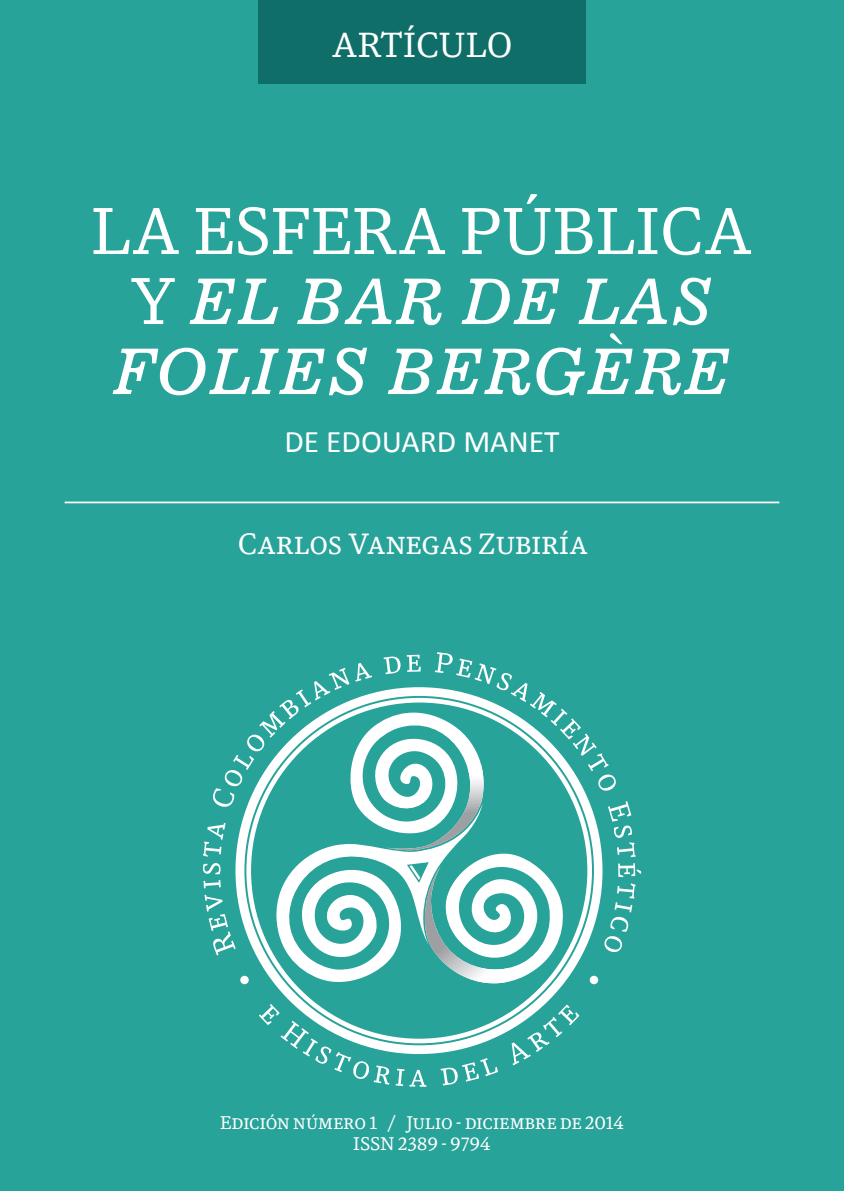
<style>
.page{position:relative;width:844px;height:1191px;background:#fff}
.page>*{position:absolute;margin:0;border:0;box-sizing:border-box;transform-origin:0 0}
.t1{font:63px/70px "News 701 BT Italic A";color:#fff}
.t2{font:63px "DB News";color:#fff}
.t3{font:33.25px "DB News";color:#fff}
.t4{font:31.5px "Calibri";color:#fff}
.t5{font:28px "DB News SC";color:#fff}
.t6{font:17.5px/21px "DB News SC";letter-spacing:.01em;color:#fff;text-align:center}
.s1{font-family:"DB News"}
</style>
<div class="page">
<div style="left:0;top:0;width:843px;height:1191px;background:#27a39a"></div>
<svg style="left:305px;top:1054px;width:84px;height:30px"></svg>
<svg style="left:395px;top:1068px;width:31px;height:18px"></svg>
<svg style="left:440px;top:1058px;width:58px;height:27px"></svg>
<svg style="left:512px;top:1054px;width:19px;height:11px"></svg>
<svg style="left:290px;top:1043px;width:260px;height:11px"></svg>
<svg style="left:259px;top:993px;width:321px;height:50px"></svg>
<svg style="left:203px;top:652px;width:438px;height:341px"></svg>
<hr style="left:65px;top:501px;width:714px;height:2px;background:#fff">
<div style="left:258px;top:0;width:327px;height:83px;background:#106e68"></div>
<h2 class="t3" style="left:331px;top:24px;width:182px">ARTÍCULO</h2>
<h1 class="t2" style="left:91px;top:192px;width:663px">LA ESFERA PÚBLICA</h1>
<h1 class="t1" style="left:112px;top:266px;width:620px"><span class="s1">Y</span> EL BAR DE LAS<br>FOLIES BERGÈRE</h1>
<h3 class="t4" style="left:284px;top:421px;width:277px">DE EDOUARD MANET</h3>
<h3 class="t5" style="left:238px;top:526px;width:352px">Carlos Vanegas Zubiría</h3>
<p class="t6" style="left:220px;top:1112px;width:405px">Edición número 1 / Julio - diciembre de 2014<br>ISSN 2389 - 9794</p>
</div>
